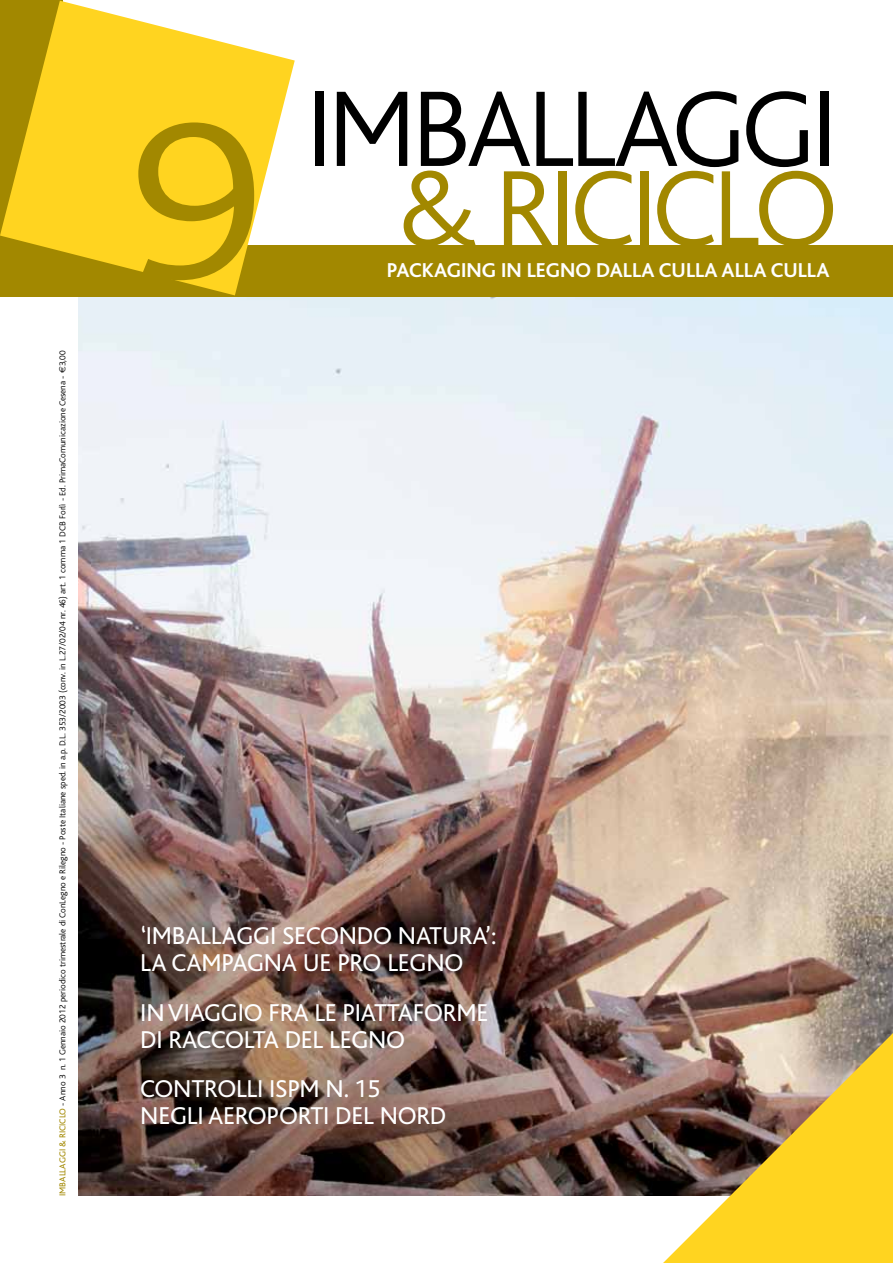
<style>
.page{position:relative;width:893px;height:1263px;background:#fff}
.page>*{position:absolute;margin:0;border:0;box-sizing:border-box;transform-origin:0 0}
.t1{font:300 234px "Bliss";color:#a28800;scale:1.14 1}
.t2{font:300 112.5px "Bliss";letter-spacing:-.05em;color:#000}
.t3{font:300 112.5px "Bliss";color:#a28800}
.t4{font:25.5px/27px "Bliss";letter-spacing:-.01em;color:#fff}
.t5{font:700 21px "Bliss";color:#fff}
.t6{font:300 9px "Bliss";color:#000}
.s1{font-weight:400;color:#a28800}
.s2{font-family:"Euro Sans";font-weight:400}
</style>
<div class="page">
<img style="left:79px;top:296px;width:814px;height:899px">
<div style="left:0;top:245px;width:893px;height:51px;background:#a28800"></div>
<svg style="left:0;top:1px;width:295px;height:294px;fill:#ffd420"></svg>
<svg style="left:663px;top:1033px;width:230px;height:230px;background:#c8a84a"></svg>
<p class="t6" style="left:58px;top:1196px;width:847px;rotate:-90deg"><span class="s1">IMBALLAGGI &amp; RICICLO</span> - ANNO 3 N. 1 GENNAIO 2012 PERIODICO TRIMESTRALE DI CONLEGNO E RILEGNO - POSTE ITALIANE SPED. IN A.P. D.L. 353/2003 (CONV. IN L.27/02/04 NR. 46) ART. 1 COMMA 1 DCB FORLÌ - ED. PRIMACOMUNICAZIONE CESENA - <span class="s2">E</span>3,00</p>
<h1 class="t1" style="left:127px;top:78px;width:122px">9</h1>
<h2 class="t2" style="left:305px;top:70px;width:534px">IMBALLAGGI</h2>
<h2 class="t3" style="left:397px;top:149px;width:442px">&amp; RICICLO</h2>
<h3 class="t5" style="left:387px;top:259px;width:444px">PACKAGING IN LEGNO DALLA CULLA ALLA CULLA</h3>
<h3 class="t4" style="left:140px;top:923px;width:357px">‘IMBALLAGGI SECONDO NATURA’:<br>LA CAMPAGNA UE PRO LEGNO</h3>
<h3 class="t4" style="left:140px;top:999px;width:349px">IN VIAGGIO FRA LE PIATTAFORME<br>DI RACCOLTA DEL LEGNO</h3>
<h3 class="t4" style="left:140px;top:1076px;width:308px">CONTROLLI ISPM N. 15<br>NEGLI AEROPORTI DEL NORD</h3>
</div>
